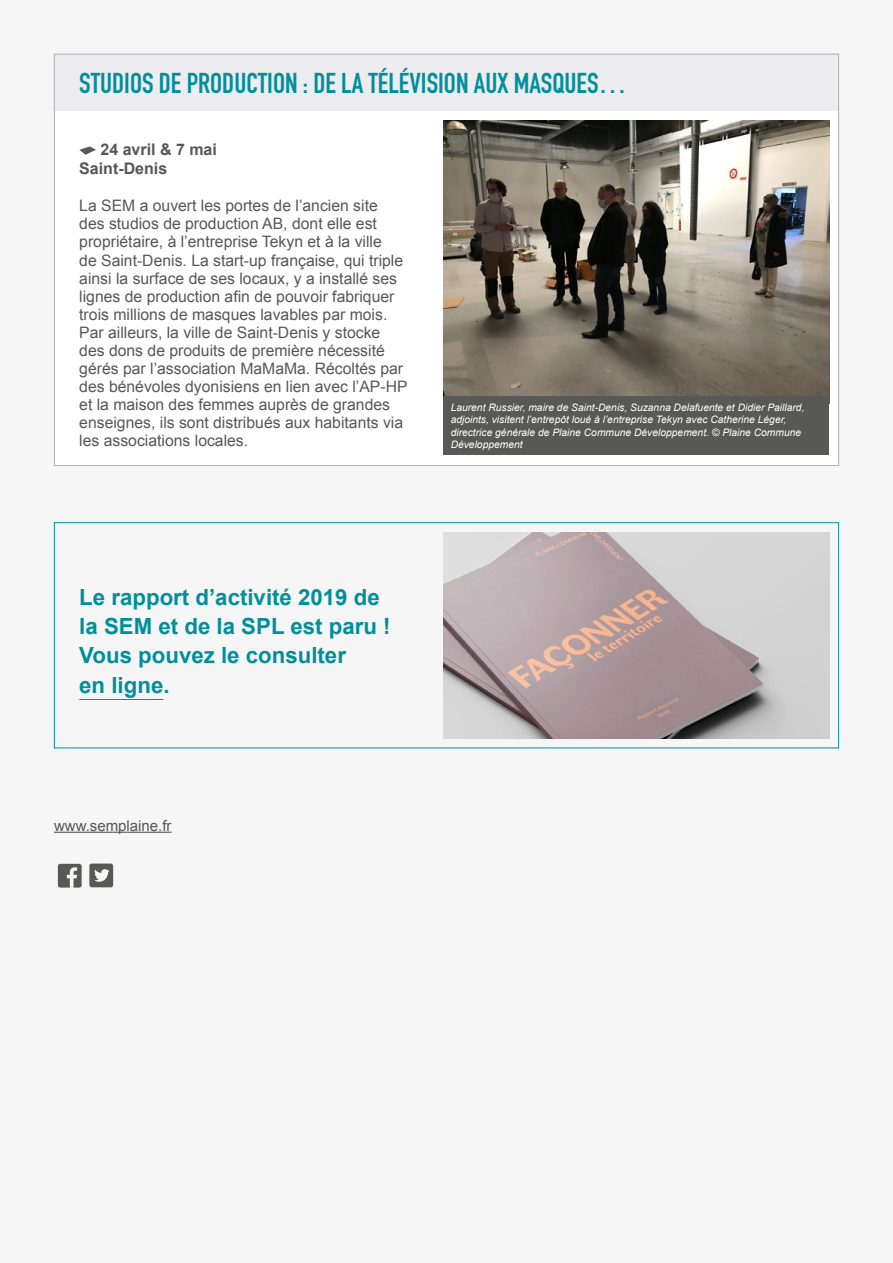
<style>
.page{position:relative;width:893px;height:1263px;background:#f6f6f6}
.page>*{position:absolute;margin:0;border:0;box-sizing:border-box;transform-origin:0 0}
.t1{font:28.35px "DIN Engschrift";color:#008f9c}
.t2{font:700 22.2px/29.2px "Arial";color:#008f9c}
.t3{font:700 16.05px/19.2px "Arial";color:#575756}
.t4{font:15.75px/18.1px "Arial";color:#575756}
.t5{font:15px "Arial";color:#575756}
.t6{font:italic 10.35px/12.3px "Arial";color:#fff}
</style>
<div class="page">
<hr style="left:54px;top:832px;width:118px;height:1px;background:#575756">
<svg style="left:58px;top:864px;width:24px;height:23px"></svg>
<svg style="left:89px;top:863px;width:24px;height:24px"></svg>
<div style="left:54px;top:55px;width:785px;height:411px;background:#fff"></div>
<div style="left:54px;top:54px;width:785px;height:56px;background:#edecee"></div>
<div style="left:54px;top:522px;width:785px;height:226px;border:1px solid #008f9c"></div>
<svg style="left:79px;top:146px;width:17px;height:9px"></svg>
<hr style="left:79px;top:699px;width:84px;height:1px;background:#008f9c">
<img style="left:444px;top:532px;width:385px;height:206px">
<img style="left:444px;top:120px;width:385px;height:276px">
<div style="left:444px;top:396px;width:385px;height:59px;background:#585857"></div>
<h1 class="t1" style="left:79px;top:66px;width:549px">STUDIOS DE PRODUCTION : DE LA TÉLÉVISION AUX MASQUES…</h1>
<p class="t3" style="left:79px;top:140px;width:139px;text-indent:21px">24 avril &amp; 7 mai<br>Saint-Denis</p>
<p class="t4" style="left:79px;top:197px;width:330px">La SEM a ouvert les portes de l’ancien site<br>des studios de production AB, dont elle est propriétaire, à l’entreprise Tekyn et à la ville<br>de Saint-Denis. La start-up française, qui triple ainsi la surface de ses locaux, y a installé ses lignes de production afin de pouvoir fabriquer trois millions de masques lavables par mois.<br>Par ailleurs, la ville de Saint-Denis y stocke des dons de produits de première nécessité gérés par l’association MaMaMa. Récoltés par des bénévoles dyonisiens en lien avec l’AP-HP et la maison des femmes auprès de grandes enseignes, ils sont distribués aux habitants via les associations locales.</p>
<p class="t6" style="left:451px;top:401px;width:355px">Laurent Russier, maire de Saint-Denis, Suzanna Delafuente et Didier Paillard, adjoints, visitent l’entrepôt loué à l’entreprise Tekyn avec Catherine Léger, directrice générale de Plaine Commune Développement. © Plaine Commune Développement</p>
<h2 class="t2" style="left:79px;top:583px;width:313px">Le rapport d’activité 2019 de la SEM et de la SPL est paru !<br>Vous pouvez le consulter<br>en ligne.</h2>
<p class="t5" style="left:54px;top:815px;width:119px">www.semplaine.fr</p>
</div>
